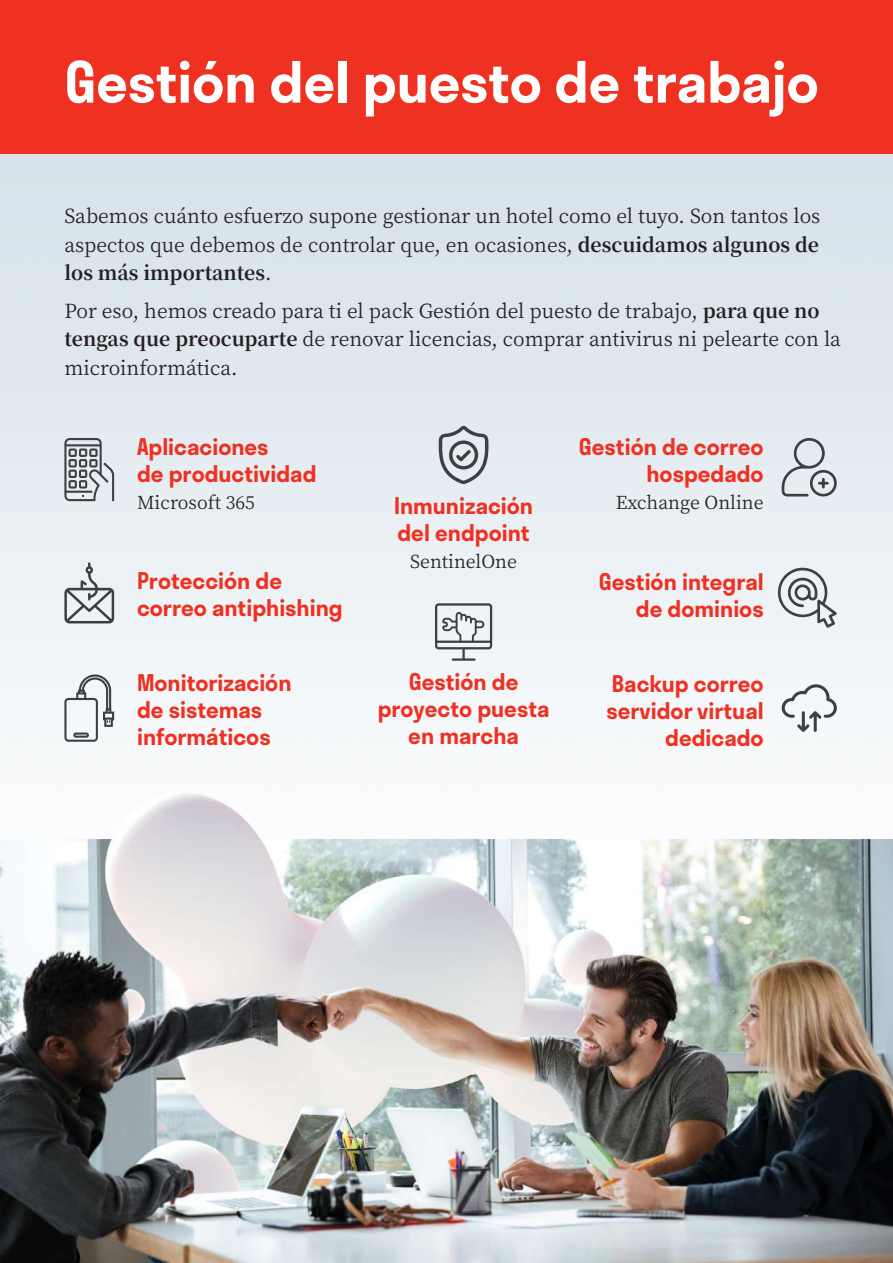
<style>
.page{position:relative;width:893px;height:1263px;background:#fff}
.page>*{position:absolute;margin:0;border:0;box-sizing:border-box;transform-origin:0 0}
.t1{font:600 55.5px "Stratos";color:#fff}
.t2{font:600 22.5px/27px "Stratos";color:#ef3122}
.t3{font:19.5px/28.5px "Noto Serif TC";color:#231f20;text-align:justify}
.t4{font:18px "Noto Serif TC";color:#231f20}
.s1{font-weight:700}
</style>
<div class="page">
<img style="left:0;top:153px;width:893px;height:572px">
<div style="left:0;top:0;width:893px;height:153px;background:#ef3122"></div>
<svg style="left:64px;top:438px;width:50px;height:63px"></svg>
<svg style="left:439px;top:426px;width:50px;height:58px"></svg>
<svg style="left:64px;top:562px;width:50px;height:61px"></svg>
<svg style="left:781px;top:683px;width:56px;height:49px"></svg>
<svg style="left:775px;top:564px;width:62px;height:64px"></svg>
<svg style="left:435px;top:603px;width:57px;height:58px"></svg>
<svg style="left:64px;top:674px;width:50px;height:68px"></svg>
<svg style="left:782px;top:438px;width:55px;height:58px"></svg>
<img style="left:0;top:794px;width:893px;height:469px">
<h1 class="t1" style="left:64px;top:38px;width:756px">Gestión del puesto de trabajo</h1>
<p class="t3" style="left:64px;top:202px;width:757px">Sabemos cuánto esfuerzo supone gestionar un hotel como el tuyo. Son tantos los aspectos que debemos de controlar que, en ocasiones, <span class="s1">descuidamos algunos de los más importantes</span>.</p>
<p class="t3" style="left:64px;top:297px;width:778px;text-align:left">Por eso, hemos creado para ti el pack Gestión del puesto de trabajo, <span class="s1">para que no tengas que preocuparte</span> de renovar licencias, comprar antivirus ni pelearte con la microinformática.</p>
<p class="t2" style="left:137px;top:432px;width:181px">Aplicaciones<br>de productividad</p>
<p class="t4" style="left:137px;top:492px;width:119px">Microsoft 365</p>
<p class="t2" style="left:137px;top:566px;width:207px">Protección de correo antiphishing</p>
<p class="t2" style="left:137px;top:668px;width:156px">Monitorización de sistemas informáticos</p>
<p class="t2" style="left:394px;top:492px;width:140px">Inmunización del endpoint</p>
<p class="t4" style="left:410px;top:552px;width:108px">SentinelOne</p>
<p class="t2" style="left:378px;top:668px;width:173px;text-align:center">Gestión de proyecto puesta en marcha</p>
<p class="t2" style="left:579px;top:432px;width:186px;text-align:right">Gestión de correo hospedado</p>
<p class="t4" style="left:616px;top:492px;width:149px">Exchange Online</p>
<p class="t2" style="left:599px;top:567px;width:166px;text-align:right">Gestión integral de dominios</p>
<p class="t2" style="left:606px;top:669px;width:159px;text-align:right">Backup correo servidor virtual dedicado</p>
</div>
